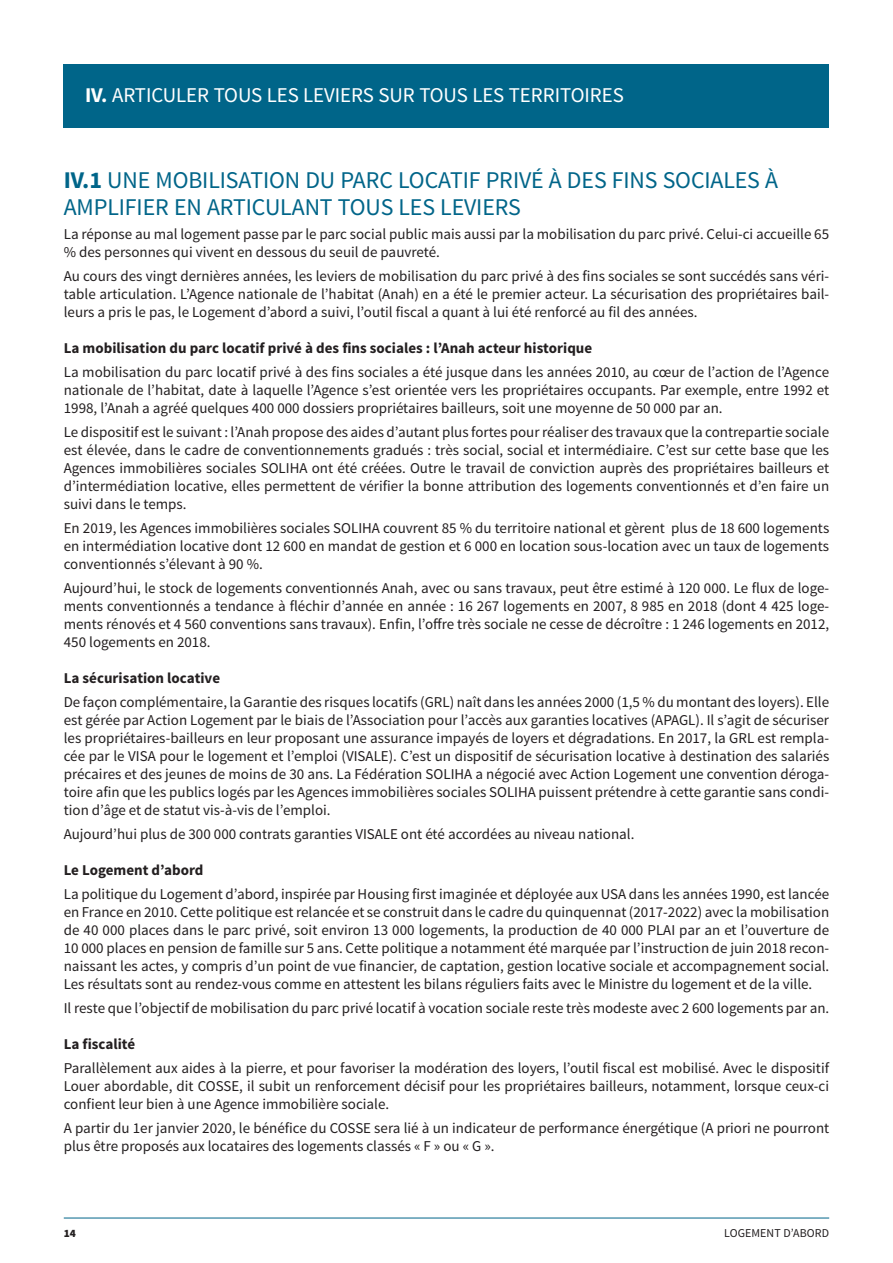
<style>
.page{position:relative;width:893px;height:1263px;background:#fff}
.page>*{position:absolute;margin:0;border:0;box-sizing:border-box;transform-origin:0 0}
.TITRE_2{font:24px/27px "Source Sans Pro";letter-spacing:-.005em;color:#006589}
.TITRE_1{font:21px "Source Sans Pro";letter-spacing:-.005em;color:#fff}
.t1{font:15px/18px "Source Sans Pro";color:#231f20;text-align:justify}
.t2{font:700 15px "Source Sans Pro";color:#231f20}
.EXERGUE{font:12px "Source Sans Pro";letter-spacing:.01em;color:#231f20}
.EXERGUE-2{font:900 11.25px "Source Sans Pro";color:#231f20}
.s1{font-weight:700}
</style>
<div class="page">
<hr style="left:64px;top:1218px;width:765px;height:1px;background:#006589">
<div style="left:64px;top:64px;width:765px;height:64px;background:#006589"></div>
<p class="TITRE_1" style="left:85px;top:82px;width:540px"><span class="s1">IV.</span> ARTICULER TOUS LES LEVIERS SUR TOUS LES TERRITOIRES</p>
<p class="TITRE_2" style="left:64px;top:167px;width:716px"><span class="s1">IV.1</span> UNE MOBILISATION DU PARC LOCATIF PRIVÉ À DES FINS SOCIALES À<br>AMPLIFIER EN ARTICULANT TOUS LES LEVIERS</p>
<p class="t1" style="left:64px;top:225px;width:767px">La réponse au mal logement passe par le parc social public mais aussi par la mobilisation du parc privé. Celui-ci accueille 65 % des personnes qui vivent en dessous du seuil de pauvreté.</p>
<p class="t1" style="left:64px;top:267px;width:767px">Au cours des vingt dernières années, les leviers de mobilisation du parc privé à des fins sociales se sont succédés sans véri&shy;table articulation. L’Agence nationale de l’habitat (Anah) en a été le premier acteur. La sécurisation des propriétaires bail&shy;leurs a pris le pas, le Logement d’abord a suivi, l’outil fiscal a quant à lui été renforcé au fil des années.</p>
<p class="t2" style="left:64px;top:338px;width:530px">La mobilisation du parc locatif privé à des fins sociales : l’Anah acteur historique</p>
<p class="t1" style="left:64px;top:363px;width:767px">La mobilisation du parc locatif privé à des fins sociales a été jusque dans les années 2010, au cœur de l’action de l’Agence nationale de l’habitat, date à laquelle l’Agence s’est orientée vers les propriétaires occupants. Par exemple, entre 1992 et 1998, l’Anah a agréé quelques 400 000 dossiers propriétaires bailleurs, soit une moyenne de 50 000 par an.</p>
<p class="t1" style="left:64px;top:423px;width:767px">Le dispositif est le suivant : l’Anah propose des aides d’autant plus fortes pour réaliser des travaux que la contrepartie sociale est élevée, dans le cadre de conventionnements gradués : très social, social et intermédiaire. C’est sur cette base que les Agences immobilières sociales SOLIHA ont été créées. Outre le travail de conviction auprès des propriétaires bailleurs et d’intermédiation locative, elles permettent de vérifier la bonne attribution des logements conventionnés et d’en faire un suivi dans le temps.</p>
<p class="t1" style="left:64px;top:519px;width:767px">En 2019, les Agences immobilières sociales SOLIHA couvrent 85 % du territoire national et gèrent plus de 18 600 logements en intermédiation locative dont 12 600 en mandat de gestion et 6 000 en location sous-location avec un taux de logements conventionnés s’élevant à 90 %.</p>
<p class="t1" style="left:64px;top:579px;width:767px">Aujourd’hui, le stock de logements conventionnés Anah, avec ou sans travaux, peut être estimé à 120 000. Le flux de loge&shy;ments conventionnés a tendance à fléchir d’année en année : 16 267 logements en 2007, 8 985 en 2018 (dont 4 425 loge&shy;ments rénovés et 4 560 conventions sans travaux). Enfin, l’offre très sociale ne cesse de décroître : 1 246 logements en 2012, 450 logements en 2018.</p>
<p class="t2" style="left:64px;top:668px;width:158px">La sécurisation locative</p>
<p class="t1" style="left:64px;top:693px;width:767px">De façon complémentaire, la Garantie des risques locatifs (GRL) naît dans les années 2000 (1,5 % du montant des loyers). Elle est gérée par Action Logement par le biais de l’Association pour l’accès aux garanties locatives (APAGL). Il s’agit de sécuriser les propriétaires-bailleurs en leur proposant une assurance impayés de loyers et dégradations. En 2017, la GRL est rempla&shy;cée par le VISA pour le logement et l’emploi (VISALE). C’est un dispositif de sécurisation locative à destination des salariés précaires et des jeunes de moins de 30 ans. La Fédération SOLIHA a négocié avec Action Logement une convention déroga&shy;toire afin que les publics logés par les Agences immobilières sociales SOLIHA puissent prétendre à cette garantie sans condi&shy;tion d’âge et de statut vis-à-vis de l’emploi.</p>
<p class="t1" style="left:64px;top:825px;width:572px">Aujourd’hui plus de 300 000 contrats garanties VISALE ont été accordées au niveau national.</p>
<p class="t2" style="left:64px;top:860px;width:141px">Le Logement d’abord</p>
<p class="t1" style="left:64px;top:885px;width:767px">La politique du Logement d’abord, inspirée par Housing first imaginée et déployée aux USA dans les années 1990, est lancée en France en 2010. Cette politique est relancée et se construit dans le cadre du quinquennat (2017-2022) avec la mobilisation de 40 000 places dans le parc privé, soit environ 13 000 logements, la production de 40 000 PLAI par an et l’ouverture de 10 000 places en pension de famille sur 5 ans. Cette politique a notamment été marquée par l’instruction de juin 2018 recon&shy;naissant les actes, y compris d’un point de vue financier, de captation, gestion locative sociale et accompagnement social.<br>Les résultats sont au rendez-vous comme en attestent les bilans réguliers faits avec le Ministre du logement et de la ville.</p>
<p class="t1" style="left:64px;top:999px;width:767px">Il reste que l’objectif de mobilisation du parc privé locatif à vocation sociale reste très modeste avec 2 600 logements par an.</p>
<p class="t2" style="left:64px;top:1034px;width:73px">La fiscalité</p>
<p class="t1" style="left:64px;top:1059px;width:767px">Parallèlement aux aides à la pierre, et pour favoriser la modération des loyers, l’outil fiscal est mobilisé. Avec le dispositif Louer abordable, dit COSSE, il subit un renforcement décisif pour les propriétaires bailleurs, notamment, lorsque ceux-ci confient leur bien à une Agence immobilière sociale.</p>
<p class="t1" style="left:64px;top:1119px;width:767px">A partir du 1er janvier 2020, le bénéfice du COSSE sera lié à un indicateur de performance énergétique (A priori ne pourront plus être proposés aux locataires des logements classés « F » ou « G ».</p>
<p class="EXERGUE-2" style="left:64px;top:1226px;width:14px">14</p>
<p class="EXERGUE" style="left:724px;top:1226px;width:107px">LOGEMENT D’ABORD</p>
</div>
